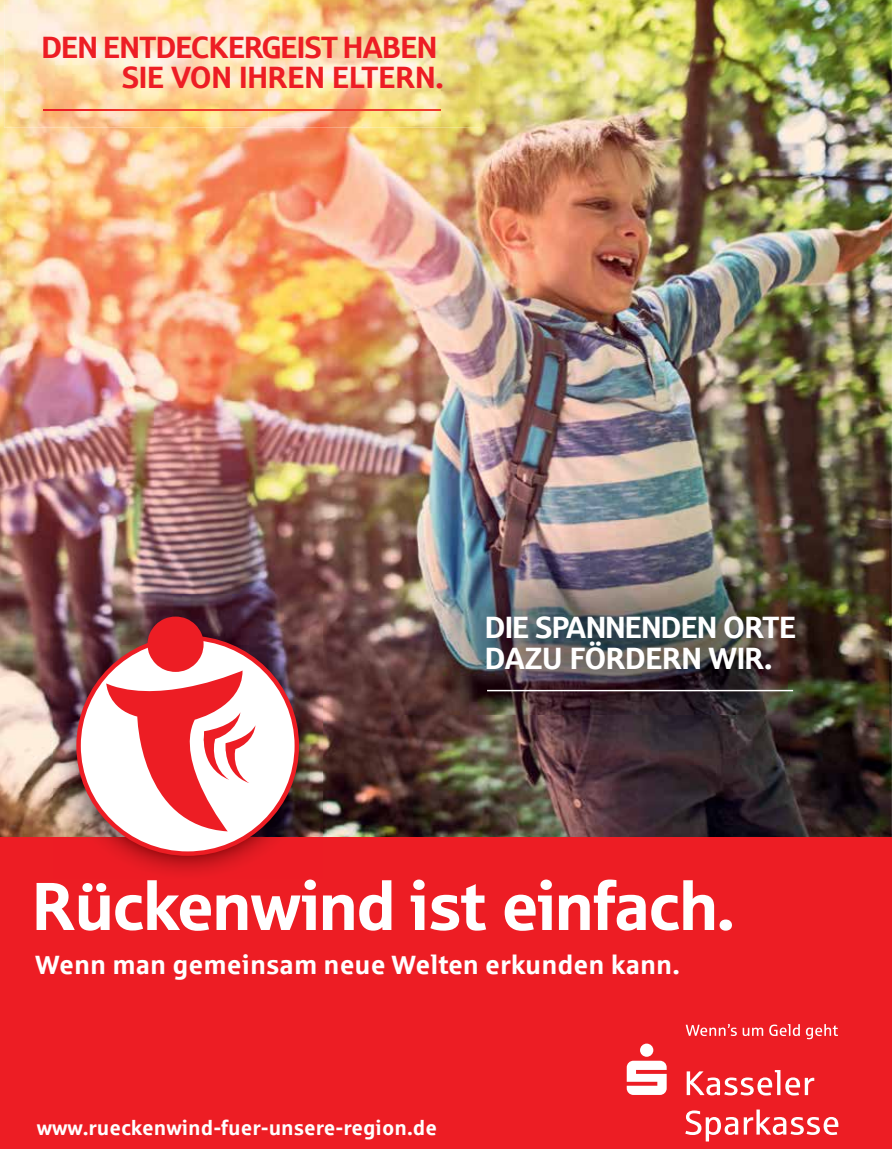
<style>
.page{position:relative;width:893px;height:1149px;background:#fff}
.page>*{position:absolute;margin:0;border:0;box-sizing:border-box;transform-origin:0 0}
.t1{font:67.65px "Sparkasse Head";color:#fff}
.t2{font:30.9px/30.9px "Sparkasse Head";letter-spacing:-.01em;color:#ed1d24;text-align:right}
.t3{font:30.9px/30.9px "Sparkasse Head";letter-spacing:-.01em;color:#fff}
.t4{font:700 26.4px "Sparkasse Rg";color:#fff}
.t5{font:700 20.55px "Sparkasse Rg";color:#fff}
</style>
<div class="page">
<img style="left:0;top:0;width:892px;height:836px">
<img style="left:392px;top:520px;width:496px;height:244px">
<hr style="left:487px;top:689px;width:306px;height:2px;background:#fff">
<img style="left:4px;top:0;width:476px;height:127px">
<img style="left:43px;top:109px;width:398px;height:2px">
<div style="left:0;top:836px;width:892px;height:312px;background:#ed1d24"></div>
<img style="left:53px;top:594px;width:269px;height:279px">
<div style="left:79px;top:637px;width:218px;height:216px;background:#fff;border-radius:50%"></div>
<svg style="left:106px;top:616px;width:149px;height:215px"></svg>
<svg style="left:627px;top:1024px;width:211px;height:117px"></svg>
<p class="t2" style="left:42px;top:30px;width:403px">DEN ENTDECKERGEIST HABEN<br>SIE VON IHREN ELTERN.</p>
<p class="t3" style="left:485px;top:610px;width:312px">DIE SPANNENDEN ORTE<br>DAZU FÖRDERN WIR.</p>
<h1 class="t1" style="left:33px;top:862px;width:703px">Rückenwind ist einfach.</h1>
<p class="t4" style="left:35px;top:947px;width:646px">Wenn man gemeinsam neue Welten erkunden kann.</p>
<p class="t5" style="left:37px;top:1114px;width:402px">www.rueckenwind-fuer-unsere-region.de</p>
</div>
